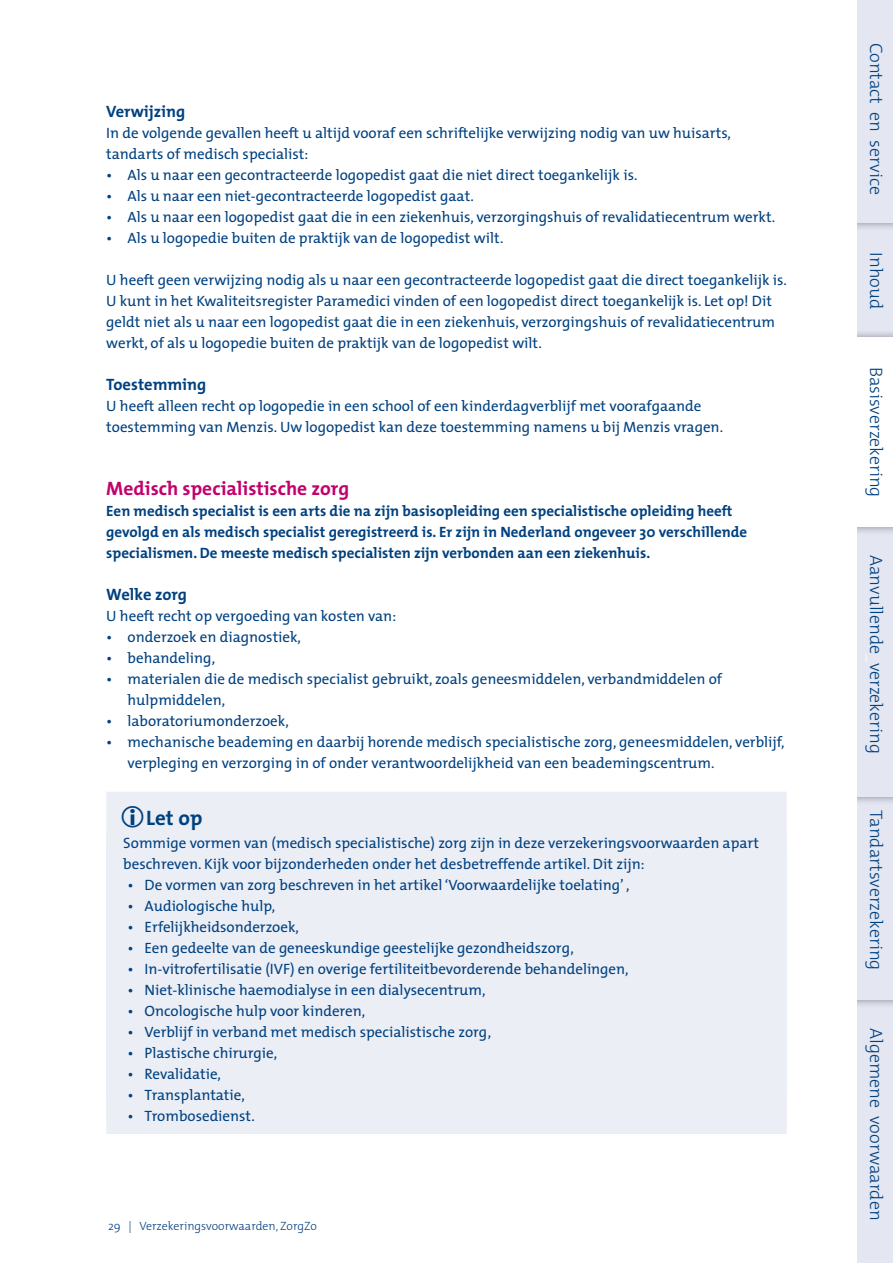
<style>
.page{position:relative;width:893px;height:1263px;background:#fff}
.page>*{position:absolute;margin:0;border:0;box-sizing:border-box;transform-origin:0 0}
.t1{font:700 21px "The Mix";color:#004180}
.t2{font:700 19.5px "The Mix";color:#c3006b}
.t3{font:300 18px "The Mix";color:#004180}
.t4{font:700 16.5px "The Mix";color:#004180}
.t5{font:15px/21px "The Mix";color:#004180}
.t6{font:700 15px/21px "The Mix";color:#004180}
.t7{font:300 12px "The Mix";color:#004180}
.s1{font-size:16.5px;color:#e4e7f2}
.s2{font-size:16.5px;color:#fff}
</style>
<div class="page">
<div style="left:106px;top:792px;width:681px;height:171px;background:#eceef6"></div>
<div style="left:106px;top:960px;width:681px;height:171px;background:#eceef6"></div>
<div style="left:106px;top:1065px;width:681px;height:171px;background:#eceef6"></div>
<div style="left:845px;top:945px;width:48px;height:318px;background:#e4e7f2"></div>
<div style="left:845px;top:203px;width:48px;height:161px;background:#e4e7f2"></div>
<div style="left:837px;top:0;width:56px;height:231px;background:#000;opacity:.4"></div>
<div style="left:845px;top:0;width:48px;height:222px;background:#e4e7f2"></div>
<div style="left:837px;top:763px;width:56px;height:246px;background:#000;opacity:.4"></div>
<div style="left:845px;top:770px;width:48px;height:230px;background:#e4e7f2"></div>
<div style="left:845px;top:486px;width:48px;height:310px;background:#e4e7f2"></div>
<div style="left:837px;top:330px;width:56px;height:205px;background:#000;opacity:.4"></div>
<div style="left:845px;top:338px;width:48px;height:188px;background:#fff"></div>
<div style="left:829px;top:0;width:28px;height:1263px;background:#fff"></div>
<div style="left:0;top:1134px;width:837px;height:129px;background:#fff"></div>
<p class="t4" style="left:106px;top:98px;width:80px">Verwijzing</p>
<p class="t5" style="left:106px;top:122px;width:626px">In de volgende gevallen heeft u altijd vooraf een schriftelijke verwijzing nodig van uw huisarts, tandarts of medisch specialist:</p>
<p class="t5" style="left:106px;top:164px;width:533px">• Als u naar een gecontracteerde logopedist gaat die niet direct toegankelijk is.</p>
<p class="t5" style="left:106px;top:185px;width:369px">• Als u naar een niet-gecontracteerde logopedist gaat.</p>
<p class="t5" style="left:106px;top:206px;width:671px">• Als u naar een logopedist gaat die in een ziekenhuis, verzorgingshuis of revalidatiecentrum werkt.</p>
<p class="t5" style="left:106px;top:227px;width:399px">• Als u logopedie buiten de praktijk van de logopedist wilt.</p>
<p class="t5" style="left:106px;top:269px;width:682px">U heeft geen verwijzing nodig als u naar een gecontracteerde logopedist gaat die direct toegankelijk is.<br>U kunt in het Kwaliteitsregister Paramedici vinden of een logopedist direct toegankelijk is. Let op! Dit geldt niet als u naar een logopedist gaat die in een ziekenhuis, verzorgingshuis of revalidatiecentrum werkt, of als u logopedie buiten de praktijk van de logopedist wilt.</p>
<p class="t4" style="left:106px;top:371px;width:102px">Toestemming</p>
<p class="t5" style="left:106px;top:395px;width:618px">U heeft alleen recht op logopedie in een school of een kinderdagverblijf met voorafgaande toestemming van Menzis. Uw logopedist kan deze toestemming namens u bij Menzis vragen.</p>
<h2 class="t2" style="left:106px;top:472px;width:244px">Medisch specialistische zorg</h2>
<p class="t6" style="left:106px;top:500px;width:642px">Een medisch specialist is een arts die na zijn basisopleiding een specialistische opleiding heeft gevolgd en als medisch specialist geregistreerd is. Er zijn in Nederland ongeveer 30 verschillende specialismen. De meeste medisch specialisten zijn verbonden aan een ziekenhuis.</p>
<p class="t4" style="left:106px;top:581px;width:82px">Welke zorg</p>
<p class="t5" style="left:106px;top:605px;width:291px">U heeft recht op vergoeding van kosten van:</p>
<p class="t5" style="left:106px;top:626px;width:196px">• onderzoek en diagnostiek,</p>
<p class="t5" style="left:106px;top:647px;width:110px">• behandeling,</p>
<p class="t5" style="left:128px;top:668px;width:596px;text-indent:-21px">• materialen die de medisch specialist gebruikt, zoals geneesmiddelen, verbandmiddelen of hulpmiddelen,</p>
<p class="t5" style="left:106px;top:710px;width:184px">• laboratoriumonderzoek,</p>
<p class="t5" style="left:128px;top:731px;width:659px;text-indent:-21px">• mechanische beademing en daarbij horende medisch specialistische zorg, geneesmiddelen, verblijf, verpleging en verzorging in of onder verantwoordelijkheid van een beademingscentrum.</p>
<h1 class="t1" style="left:146px;top:800px;width:58px">Let op</h1>
<p class="t5" style="left:123px;top:831px;width:637px">Sommige vormen van (medisch specialistische) zorg zijn in deze verzekeringsvoorwaarden apart beschreven. Kijk voor bijzonderheden onder het desbetreffende artikel. Dit zijn:</p>
<p class="t5" style="left:128px;top:873px;width:503px">• De vormen van zorg beschreven in het artikel ‘Voorwaardelijke toelating’ ,</p>
<p class="t5" style="left:128px;top:894px;width:149px">• Audiologische hulp,</p>
<p class="t5" style="left:128px;top:915px;width:173px">• Erfelijkheidsonderzoek,</p>
<p class="t5" style="left:128px;top:936px;width:448px">• Een gedeelte van de geneeskundige geestelijke gezondheidszorg,</p>
<p class="t5" style="left:128px;top:957px;width:503px">• In-vitrofertilisatie (IVF) en overige fertiliteitbevorderende behandelingen,</p>
<p class="t5" style="left:128px;top:978px;width:359px">• Niet-klinische haemodialyse in een dialysecentrum,</p>
<p class="t5" style="left:128px;top:999px;width:239px">• Oncologische hulp voor kinderen,</p>
<p class="t5" style="left:128px;top:1020px;width:365px">• Verblijf in verband met medisch specialistische zorg,</p>
<p class="t5" style="left:128px;top:1041px;width:151px">• Plastische chirurgie,</p>
<p class="t5" style="left:128px;top:1062px;width:95px">• Revalidatie,</p>
<p class="t5" style="left:128px;top:1083px;width:119px">• Transplantatie,</p>
<p class="t5" style="left:128px;top:1104px;width:129px">• Trombosedienst.</p>
<p class="t7" style="left:108px;top:1216px;width:210px">29 | Verzekeringsvoorwaarden, ZorgZo</p>
<p class="t3" style="left:891px;top:43px;width:154px;rotate:90deg">Contact<span class="s1">_</span>en<span class="s1">_</span>service</p>
<p class="t3" style="left:891px;top:252px;width:58px;rotate:90deg">Inhoud</p>
<p class="t3" style="left:891px;top:367px;width:132px;rotate:90deg">Basisverzekering</p>
<p class="t3" style="left:891px;top:555px;width:200px;rotate:90deg">Aanvullende<span class="s2">_</span>verzekering</p>
<p class="t3" style="left:891px;top:810px;width:161px;rotate:90deg">Tandartsverzekering</p>
<p class="t3" style="left:891px;top:1028px;width:194px;rotate:90deg">Algemene<span class="s1">_</span>voorwaarden</p>
</div>
